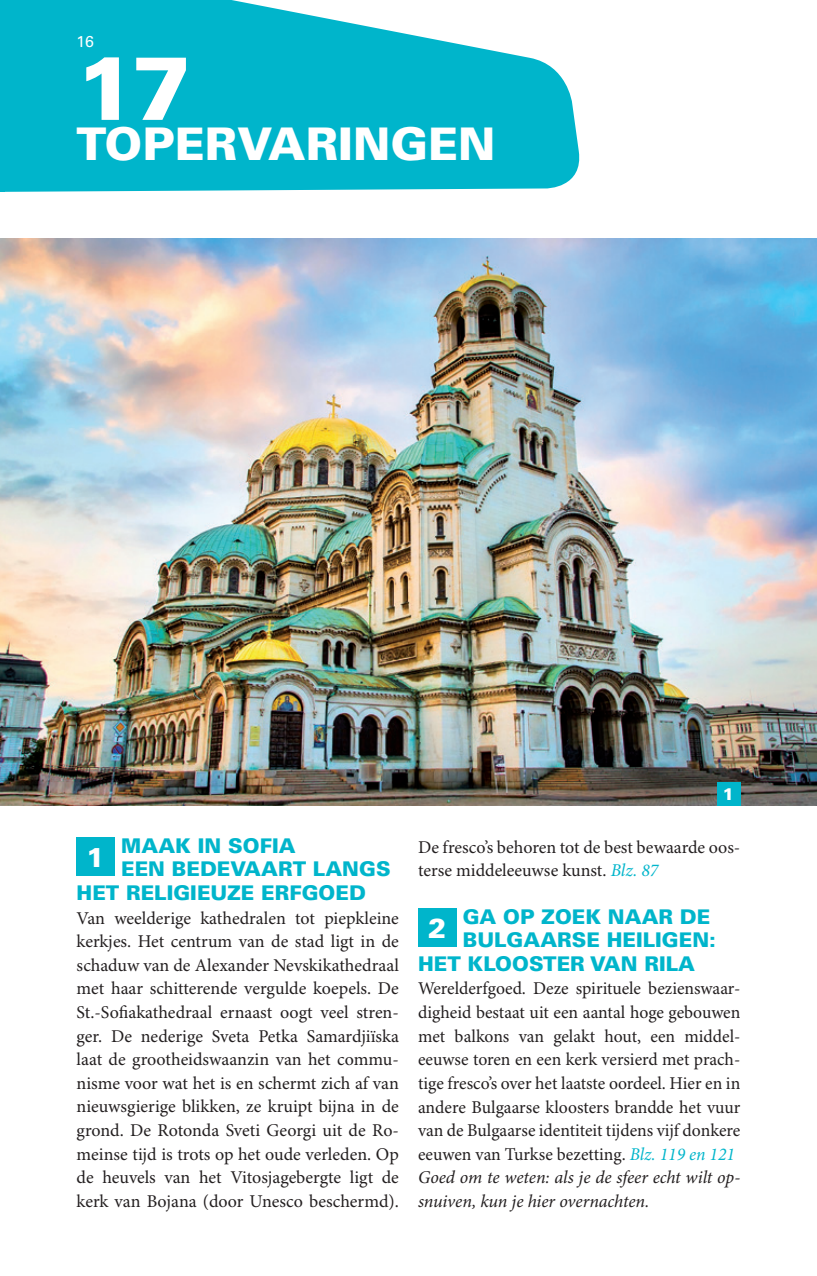
<style>
.page{position:relative;width:817px;height:1276px;background:#fff}
.page>*{position:absolute;margin:0;border:0;box-sizing:border-box;transform-origin:0 0}
.t1{font:900 90px "Univers LT Std";color:#fff}
.t2{font:900 45px "Univers LT Std";color:#fff}
.t3{font:900 27.22px "Univers LT Std";color:#fff}
.t4{font:900 20.25px "Univers LT Std";color:#00b5cb}
.t5{font:18px/23.6px "Minion Pro";color:#231f20}
.t6{font:900 16.88px "Univers LT Std";color:#fff}
.t7{font:15.75px "Univers LT Std";color:#fff}
.s1{font-style:italic;color:#00b5cb}
.s2{font-style:italic}
</style>
<div class="page">
<svg style="left:0;top:0;width:580px;height:192px;background:#20bed1"></svg>
<div style="left:0;top:156px;width:5px;height:36px;background:#00b5cb"></div>
<div style="left:77px;top:838px;width:38px;height:38px;background:#00b5cb"></div>
<div style="left:418px;top:908px;width:38px;height:39px;background:#00b5cb"></div>
<img style="left:0;top:238px;width:816px;height:567px">
<div style="left:716px;top:781px;width:24px;height:24px;background:#00b5cb"></div>
<p class="t7" style="left:77px;top:32px;width:19px">16</p>
<h1 class="t1" style="left:77px;top:31px;width:117px">17</h1>
<h2 class="t2" style="left:77px;top:115px;width:420px">TOPERVARINGEN</h2>
<p class="t6" style="left:722px;top:783px;width:13px">1</p>
<p class="t4" style="left:121px;top:832px;width:176px">MAAK IN SOFIA</p>
<p class="t4" style="left:121px;top:856px;width:271px">EEN BEDEVAART LANGS</p>
<p class="t4" style="left:77px;top:880px;width:291px">HET RELIGIEUZE ERFGOED</p>
<p class="t5" style="left:77px;top:906px;width:324px;text-align:justify">Van weelderige kathedralen tot piepkleine kerkjes. Het centrum van de stad ligt in de schaduw van de Alexander Nevskikathedraal met haar schitterende vergulde koepels. De St.-Sofiakathedraal ernaast oogt veel stren&shy;ger. De nederige Sveta Petka Samardjiïska laat de grootheidswaanzin van het commu&shy;nisme voor wat het is en schermt zich af van nieuwsgierige blikken, ze kruipt bijna in de grond. De Rotonda Sveti Georgi uit de Ro&shy;meinse tijd is trots op het oude verleden. Op de heuvels van het Vitosjagebergte ligt de kerk van Bojana (door Unesco beschermd).</p>
<h3 class="t3" style="left:87px;top:840px;width:20px">1</h3>
<p class="t5" style="left:418px;top:835px;width:324px">De fresco’s behoren tot de best bewaarde oos&shy;terse middeleeuwse kunst. <span class="s1">Blz. 87</span></p>
<p class="t4" style="left:462px;top:903px;width:249px">GA OP ZOEK NAAR DE</p>
<p class="t4" style="left:462px;top:927px;width:255px">BULGAARSE HEILIGEN:</p>
<p class="t4" style="left:418px;top:951px;width:278px">HET KLOOSTER VAN RILA</p>
<p class="t5" style="left:418px;top:977px;width:324px">Werelderfgoed. Deze spirituele bezienswaar&shy;digheid bestaat uit een aantal hoge gebouwen met balkons van gelakt hout, een middel&shy;eeuwse toren en een kerk versierd met prach&shy;tige fresco’s over het laatste oordeel. Hier en in andere Bulgaarse kloosters brandde het vuur van de Bulgaarse identiteit tijdens vijf donkere eeuwen van Turkse bezetting. <span class="s1">Blz. 119 en 121<br></span><span class="s2">Goed om te weten: als je de sfeer echt wilt op&shy;snuiven, kun je hier overnachten.</span></p>
<h3 class="t3" style="left:428px;top:911px;width:20px">2</h3>
</div>
